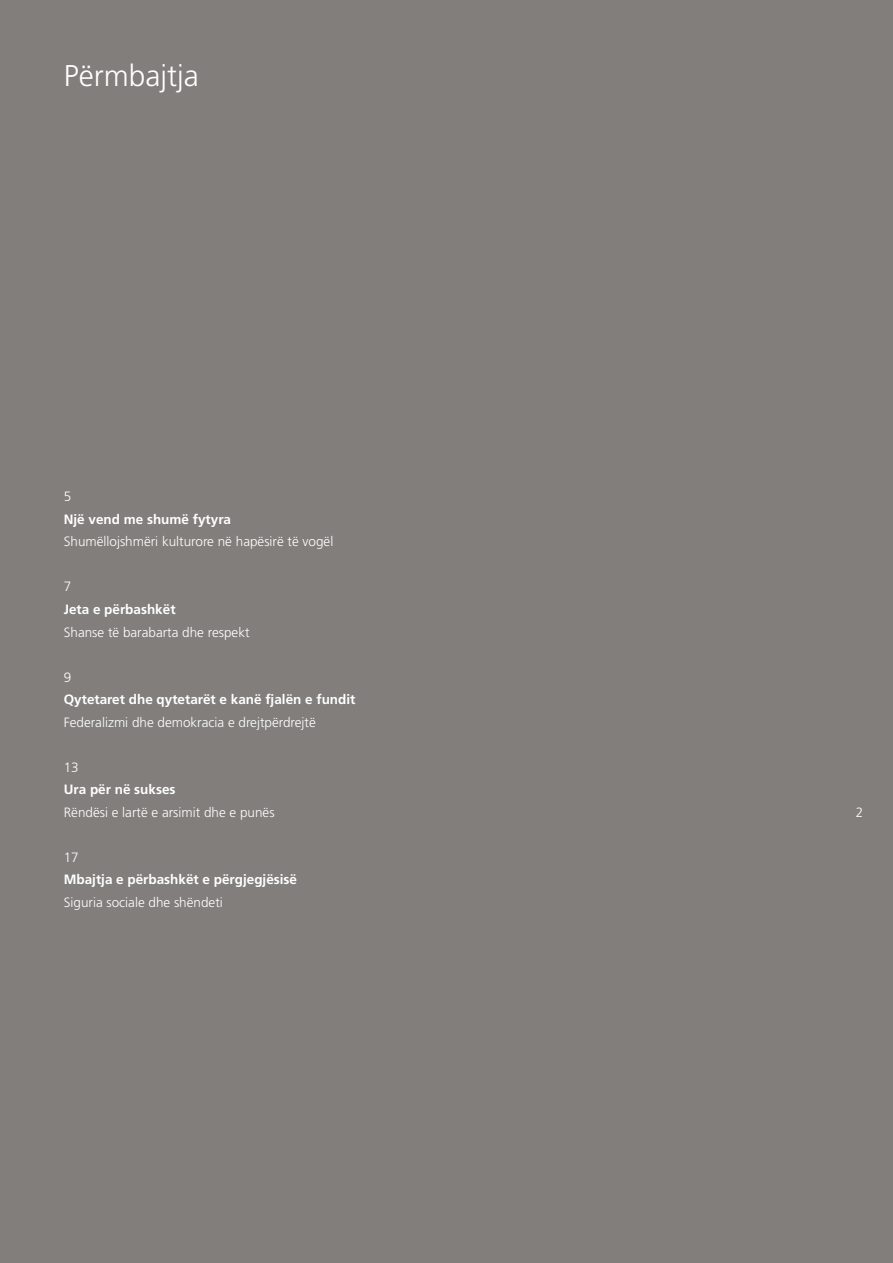
<style>
.page{position:relative;width:893px;height:1263px;background:#817e7b}
.page>*{position:absolute;margin:0;border:0;box-sizing:border-box;transform-origin:0 0}
.t1{font:300 30px "Frutiger";color:#fff}
.t2{font:300 13.5px "Frutiger";color:#fff}
.t3{font:700 13.5px "Frutiger";color:#fff}
</style>
<div class="page">
<h1 class="t1" style="left:64px;top:59px;width:136px">Përmbajtja</h1>
<p class="t2" style="left:64px;top:489px;width:9px">5</p>
<p class="t3" style="left:64px;top:511px;width:169px">Një vend me shumë fytyra</p>
<p class="t2" style="left:64px;top:534px;width:271px">Shumëllojshmëri kulturore në hapësirë të vogël</p>
<p class="t2" style="left:64px;top:579px;width:9px">7</p>
<p class="t3" style="left:64px;top:601px;width:113px">Jeta e përbashkët</p>
<p class="t2" style="left:64px;top:624px;width:187px">Shanse të barabarta dhe respekt</p>
<p class="t2" style="left:64px;top:669px;width:9px">9</p>
<p class="t3" style="left:64px;top:691px;width:293px">Qytetaret dhe qytetarët e kanë fjalën e fundit</p>
<p class="t2" style="left:64px;top:714px;width:254px">Federalizmi dhe demokracia e drejtpërdrejtë</p>
<p class="t2" style="left:64px;top:759px;width:17px">13</p>
<p class="t3" style="left:64px;top:781px;width:113px">Ura për në sukses</p>
<p class="t2" style="left:64px;top:804px;width:212px">Rëndësi e lartë e arsimit dhe e punës</p>
<p class="t2" style="left:64px;top:849px;width:17px">17</p>
<p class="t3" style="left:64px;top:871px;width:235px">Mbajtja e përbashkët e përgjegjësisë</p>
<p class="t2" style="left:64px;top:894px;width:161px">Siguria sociale dhe shëndeti</p>
<p class="t2" style="left:856px;top:804px;width:9px">2</p>
</div>
